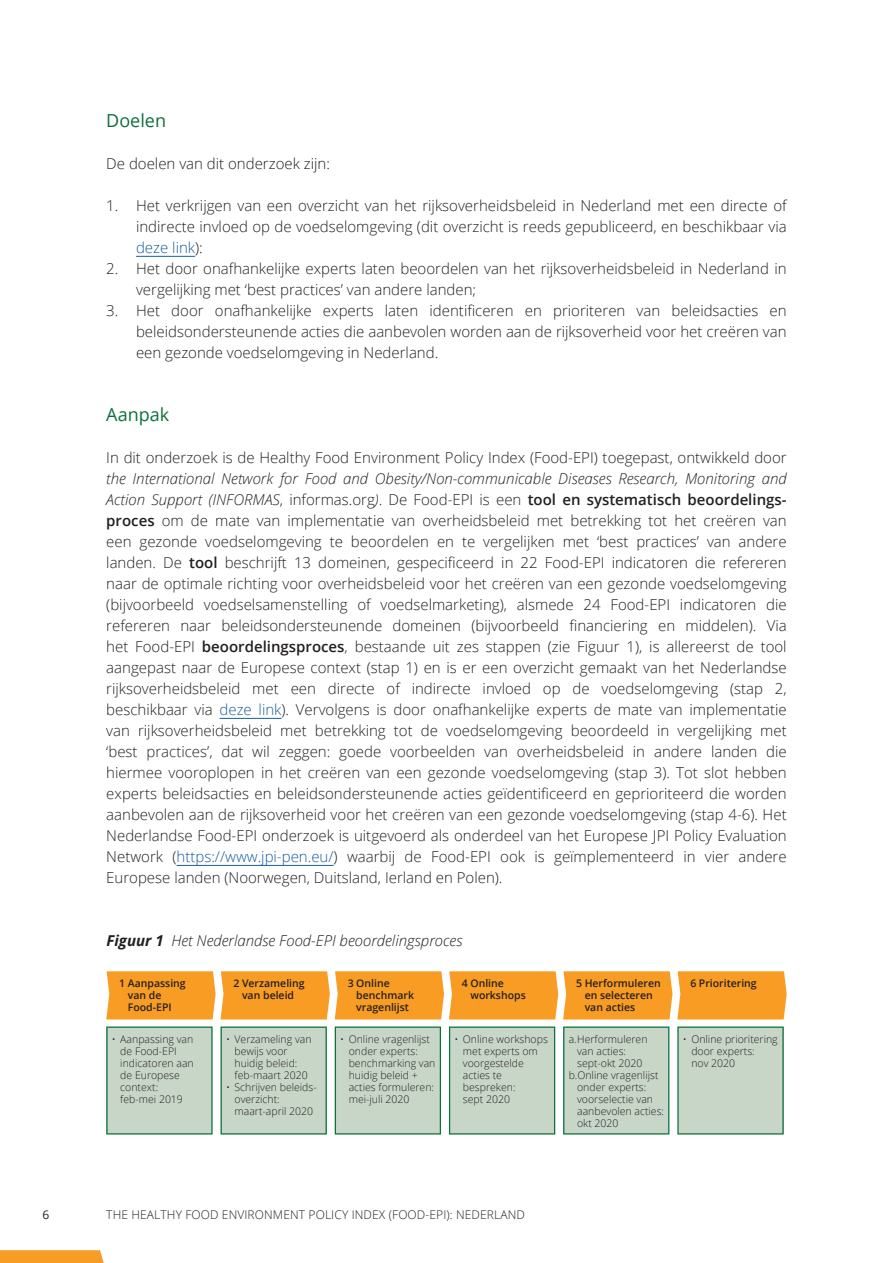
<style>
.page{position:relative;width:893px;height:1263px;background:#fff}
.page>*{position:absolute;margin:0;border:0;box-sizing:border-box;transform-origin:0 0}
.t1{font:18px "Open Sans";color:#0d703b}
.t2{font:300 15px/21px "Open Sans";color:#231f20;text-align:justify}
.t3{font:italic 300 15px "Open Sans";color:#231f20}
.t4{font:300 12px "Open Sans";letter-spacing:.01em;color:#231f20}
.t5{font:12px "Open Sans";color:#231f20}
.t6{font:300 10.5px/12px "Open Sans";color:#231f20}
.t7{font:600 10.5px/12px "Open Sans";color:#231f20}
.s1{color:#175d9e}
.s2{font-style:italic}
.s3{font-weight:600}
.s4{font-weight:700}
</style>
<div class="page">
<svg style="left:0;top:1250px;width:104px;height:13px"></svg>
<hr style="left:136px;top:256px;width:59px;height:1px;background:#175d9e">
<hr style="left:220px;top:718px;width:61px;height:1px;background:#175d9e">
<hr style="left:177px;top:865px;width:157px;height:1px;background:#175d9e">
<div style="left:106px;top:1026px;width:107px;height:108px;background:#c8d6c8"></div>
<div style="left:677px;top:1026px;width:107px;height:108px;background:#c8d6c8"></div>
<div style="left:221px;top:1026px;width:106px;height:108px;background:#c8d6c8"></div>
<div style="left:335px;top:1026px;width:106px;height:108px;background:#c8d6c8"></div>
<div style="left:449px;top:1026px;width:106px;height:108px;background:#c8d6c8"></div>
<svg style="left:106px;top:971px;width:681px;height:48px;background:#f8a233"></svg>
<div style="left:563px;top:1026px;width:106px;height:108px;background:#c8d6c8"></div>
<p class="t1" style="left:106px;top:108px;width:61px">Doelen</p>
<p class="t2" style="left:106px;top:153px;width:225px">De doelen van dit onderzoek zijn:</p>
<p class="t2" style="left:136px;top:195px;width:652px;text-indent:-30px">1. Het verkrijgen van een overzicht van het rijksoverheidsbeleid in Nederland met een directe of indirecte invloed op de voedselomgeving (dit overzicht is reeds gepubliceerd, en beschikbaar via <span class="s1">deze link</span>):</p>
<p class="t2" style="left:136px;top:258px;width:652px;text-indent:-30px">2. Het door onafhankelijke experts laten beoordelen van het rijksoverheidsbeleid in Nederland in vergelijking met ‘best practices’ van andere landen;</p>
<p class="t2" style="left:136px;top:300px;width:652px;text-indent:-30px">3. Het door onafhankelijke experts laten identificeren en prioriteren van beleidsacties en beleidsondersteunende acties die aanbevolen worden aan de rijksoverheid voor het creëren van een gezonde voedselomgeving in Nederland.</p>
<p class="t1" style="left:106px;top:402px;width:64px">Aanpak</p>
<p class="t2" style="left:106px;top:447px;width:682px">In dit onderzoek is de Healthy Food Environment Policy Index (Food-EPI) toegepast, ontwikkeld door</p>
<p class="t2" style="left:106px;top:468px;width:682px"><span class="s2">the International Network for Food and Obesity/Non-communicable Diseases Research, Monitoring and Action Support (INFORMAS</span>, informas.org<span class="s2">)</span>. De Food-EPI is een <span class="s3">tool en systematisch beoordelings&shy;proces</span> om de mate van implementatie van overheidsbeleid met betrekking tot het creëren van een gezonde voedselomgeving te beoordelen en te vergelijken met ‘best practices’ van andere landen. De <span class="s3">tool</span> beschrijft 13 domeinen, gespecificeerd in 22 Food-EPI indicatoren die refereren naar de optimale richting voor overheidsbeleid voor het creëren van een gezonde voedselomgeving (bijvoorbeeld voedselsamenstelling of voedselmarketing), alsmede 24 Food-EPI indicatoren die refereren naar beleidsondersteunende domeinen (bijvoorbeeld financiering en middelen). Via het Food-EPI <span class="s3">beoordelingsproces</span>, bestaande uit zes stappen (zie Figuur 1), is allereerst de tool aangepast naar de Europese context (stap 1) en is er een overzicht gemaakt van het Nederlandse rijksoverheidsbeleid met een directe of indirecte invloed op de voedselomgeving (stap 2, beschikbaar via <span class="s1">deze link</span>). Vervolgens is door onafhankelijke experts de mate van implementatie van rijksoverheidsbeleid met betrekking tot de voedselomgeving beoordeeld in vergelijking met ‘best practices’, dat wil zeggen: goede voorbeelden van overheidsbeleid in andere landen die hiermee vooroplopen in het creëren van een gezonde voedselomgeving (stap 3). Tot slot hebben experts beleidsacties en beleidsondersteunende acties geïdentificeerd en geprioriteerd die worden aanbevolen aan de rijksoverheid voor het creëren van een gezonde voedselomgeving (stap 4-6). Het Nederlandse Food-EPI onderzoek is uitgevoerd als onderdeel van het Europese JPI Policy Evaluation Network (<span class="s1">https://www.jpi-pen.eu/</span>) waarbij de Food-EPI ook is geïmplementeerd in vier andere Europese landen (Noorwegen, Duitsland, Ierland en Polen).</p>
<p class="t3" style="left:107px;top:931px;width:357px"><span class="s4">Figuur 1</span> Het Nederlandse Food-EPI beoordelingsproces</p>
<p class="t7" style="left:585px;top:976px;width:78px;text-indent:-9px">5 Herformuleren en selecteren van acties</p>
<p class="t6" style="left:569px;top:1033px;width:80px">a. Herformuleren</p>
<p class="t6" style="left:577px;top:1045px;width:50px">van acties:</p>
<p class="t6" style="left:577px;top:1057px;width:67px">sept-okt 2020</p>
<p class="t6" style="left:569px;top:1069px;width:91px">b.Online vragenlijst</p>
<p class="t6" style="left:577px;top:1081px;width:71px">onder experts:</p>
<p class="t6" style="left:577px;top:1093px;width:77px">voorselectie van</p>
<p class="t6" style="left:577px;top:1105px;width:88px">aanbevolen acties:</p>
<p class="t6" style="left:577px;top:1117px;width:43px">okt 2020</p>
<p class="t7" style="left:234px;top:976px;width:73px;text-align:center">2 Verzameling van beleid</p>
<p class="t6" style="left:235px;top:1033px;width:79px;text-indent:-9px">• Verzameling van bewijs voor huidig beleid: feb-maart 2020</p>
<p class="t6" style="left:235px;top:1081px;width:84px;text-indent:-9px">• Schrijven beleids&shy;overzicht: maart-april 2020</p>
<p class="t7" style="left:356px;top:976px;width:59px;text-indent:-9px">3 Online benchmark vragenlijst</p>
<p class="t6" style="left:349px;top:1033px;width:88px;text-indent:-9px">• Online vragenlijst onder experts: benchmarking van huidig beleid + acties formuleren: mei-juli 2020</p>
<p class="t7" style="left:470px;top:976px;width:57px;text-indent:-9px">4 Online workshops</p>
<p class="t6" style="left:463px;top:1033px;width:86px;text-indent:-9px">• Online workshops met experts om voorgestelde acties te bespreken:<br>sept 2020</p>
<p class="t7" style="left:128px;top:976px;width:59px;text-indent:-9px">1 Aanpassing van de<br>Food-EPI</p>
<p class="t7" style="left:690px;top:976px;width:68px">6 Prioritering</p>
<p class="t6" style="left:120px;top:1033px;width:75px;text-indent:-9px">• Aanpassing van de Food-EPI indicatoren aan de Europese context: feb-mei 2019</p>
<p class="t6" style="left:691px;top:1033px;width:88px;text-indent:-9px">• Online prioritering door experts:<br>nov 2020</p>
<p class="t5" style="left:43px;top:1206px;width:8px">6</p>
<p class="t4" style="left:106px;top:1206px;width:420px">THE HEALTHY FOOD ENVIRONMENT POLICY INDEX (FOOD-EPI): NEDERLAND</p>
</div>
